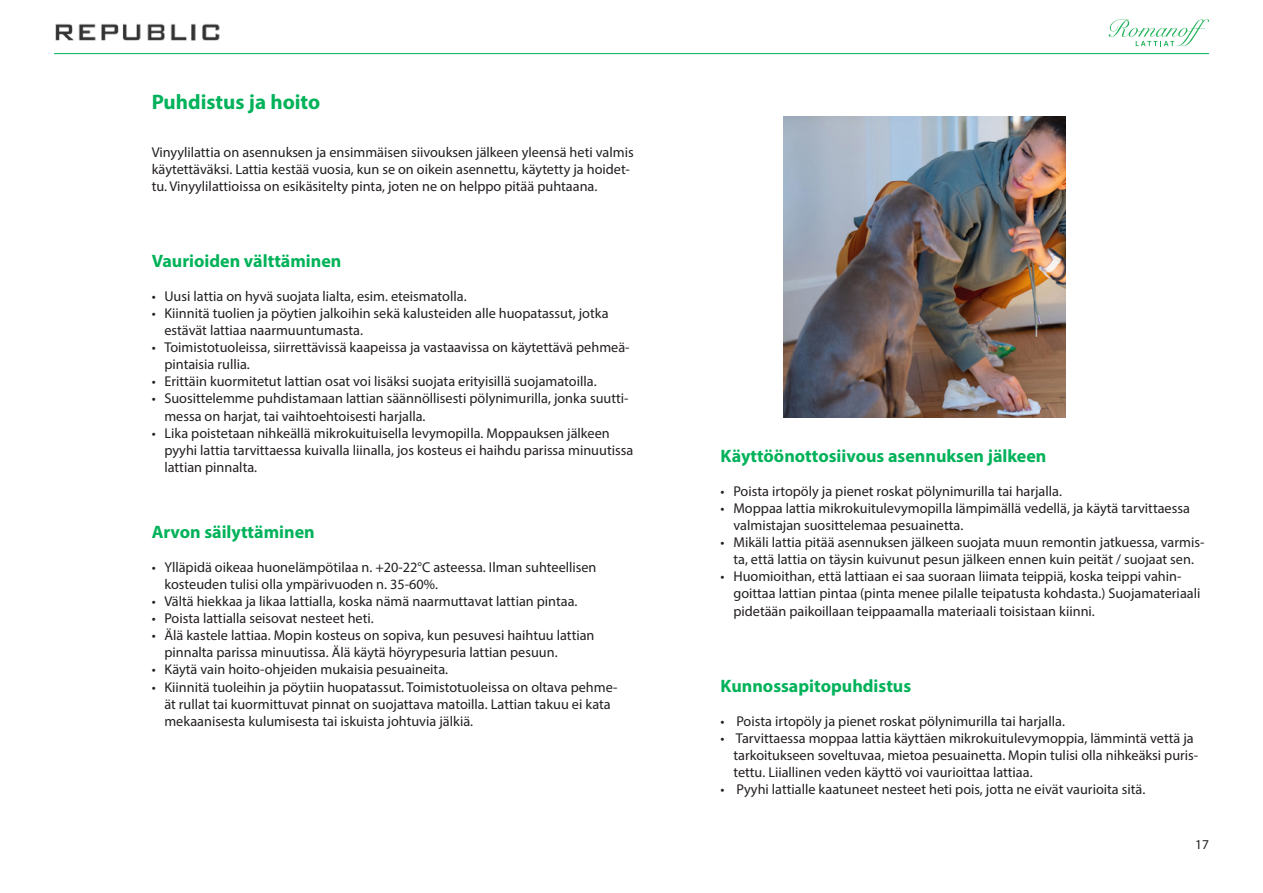
<style>
.page{position:relative;width:1263px;height:893px;background:#fff}
.page>*{position:absolute;margin:0;border:0;box-sizing:border-box;transform-origin:0 0}
.Otsikko_iso{font:700 21px "Myriad Pro";color:#00b259}
.Otsikko_medium{font:700 18px "Myriad Pro";color:#00b259}
.leipis{font:14.25px/17.1px "Myriad Pro";color:#231f20}
.t1{font:13.5px "Myriad Pro";color:#231f20}
</style>
<div class="page">
<svg style="left:1109px;top:19px;width:100px;height:27px"></svg>
<hr style="left:54px;top:53px;width:1155px;height:1px;background:#00b259">
<img style="left:55px;top:23px;width:165px;height:18px">
<img style="left:783px;top:117px;width:283px;height:301px">
<p class="Otsikko_iso" style="left:152px;top:89px;width:170px">Puhdistus ja hoito</p>
<p class="leipis" style="left:152px;top:143px;width:483px">Vinyylilattia on asennuksen ja ensimmäisen siivouksen jälkeen yleensä heti valmis käytettäväksi. Lattia kestää vuosia, kun se on oikein asennettu, käytetty ja hoidet&shy;tu. Vinyylilattioissa on esikäsitelty pinta, joten ne on helppo pitää puhtaana.</p>
<p class="Otsikko_medium" style="left:152px;top:249px;width:191px">Vaurioiden välttäminen</p>
<p class="leipis" style="left:152px;top:287px;width:316px">• Uusi lattia on hyvä suojata lialta, esim. eteismatolla.</p>
<p class="leipis" style="left:164px;top:304px;width:446px;text-indent:-13px">• Kiinnitä tuolien ja pöytien jalkoihin sekä kalusteiden alle huopatassut, jotka estävät lattiaa naarmuuntumasta.</p>
<p class="leipis" style="left:164px;top:339px;width:467px;text-indent:-13px">• Toimistotuoleissa, siirrettävissä kaapeissa ja vastaavissa on käytettävä pehmeä&shy;pintaisia rullia.</p>
<p class="leipis" style="left:152px;top:373px;width:446px">• Erittäin kuormitetut lattian osat voi lisäksi suojata erityisillä suojamatoilla.</p>
<p class="leipis" style="left:164px;top:390px;width:466px;text-indent:-13px">• Suosittelemme puhdistamaan lattian säännöllisesti pölynimurilla, jonka suutti&shy;messa on harjat, tai vaihtoehtoisesti harjalla.</p>
<p class="leipis" style="left:164px;top:424px;width:470px;text-indent:-13px">• Lika poistetaan nihkeällä mikrokuituisella levymopilla. Moppauksen jälkeen pyyhi lattia tarvittaessa kuivalla liinalla, jos kosteus ei haihdu parissa minuutissa lattian pinnalta.</p>
<p class="Otsikko_medium" style="left:152px;top:520px;width:165px">Arvon säilyttäminen</p>
<p class="leipis" style="left:164px;top:558px;width:434px;text-indent:-13px">• Ylläpidä oikeaa huonelämpötilaa n. +20-22°C asteessa. Ilman suhteellisen kosteuden tulisi olla ympärivuoden n. 35-60%.</p>
<p class="leipis" style="left:152px;top:592px;width:427px">• Vältä hiekkaa ja likaa lattialla, koska nämä naarmuttavat lattian pintaa.</p>
<p class="leipis" style="left:152px;top:610px;width:224px">• Poista lattialla seisovat nesteet heti.</p>
<p class="leipis" style="left:164px;top:627px;width:432px;text-indent:-13px">• Älä kastele lattiaa. Mopin kosteus on sopiva, kun pesuvesi haihtuu lattian pinnalta parissa minuutissa. Älä käytä höyrypesuria lattian pesuun.</p>
<p class="leipis" style="left:152px;top:661px;width:298px">• Käytä vain hoito-ohjeiden mukaisia pesuaineita.</p>
<p class="leipis" style="left:164px;top:678px;width:455px;text-indent:-13px">• Kiinnitä tuoleihin ja pöytiin huopatassut. Toimistotuoleissa on oltava pehme&shy;ät rullat tai kuormittuvat pinnat on suojattava matoilla. Lattian takuu ei kata mekaanisesta kulumisesta tai iskuista johtuvia jälkiä.</p>
<p class="Otsikko_medium" style="left:721px;top:444px;width:327px">Käyttöönottosiivous asennuksen jälkeen</p>
<p class="leipis" style="left:721px;top:482px;width:343px">• Poista irtopöly ja pienet roskat pölynimurilla tai harjalla.</p>
<p class="leipis" style="left:733px;top:499px;width:458px;text-indent:-13px">• Moppaa lattia mikrokuitulevymopilla lämpimällä vedellä, ja käytä tarvittaessa valmistajan suosittelemaa pesuainetta.</p>
<p class="leipis" style="left:721px;top:534px;width:485px;text-align:center">• Mikäli lattia pitää asennuksen jälkeen suojata muun remontin jatkuessa, varmis&shy;ta, että lattia on täysin kuivunut pesun jälkeen ennen kuin peität / suojaat sen.</p>
<p class="leipis" style="left:733px;top:568px;width:468px;text-indent:-13px">• Huomioithan, että lattiaan ei saa suoraan liimata teippiä, koska teippi vahin&shy;goittaa lattian pintaa (pinta menee pilalle teipatusta kohdasta.) Suojamateriaali pidetään paikoillaan teippaamalla materiaali toisistaan kiinni.</p>
<p class="Otsikko_medium" style="left:721px;top:674px;width:192px">Kunnossapitopuhdistus</p>
<p class="leipis" style="left:721px;top:712px;width:346px">• Poista irtopöly ja pienet roskat pölynimurilla tai harjalla.</p>
<p class="leipis" style="left:733px;top:729px;width:466px;text-indent:-13px">• Tarvittaessa moppaa lattia käyttäen mikrokuitulevymoppia, lämmintä vettä ja tarkoitukseen soveltuvaa, mietoa pesuainetta. Mopin tulisi olla nihkeäksi puris&shy;tettu. Liiallinen veden käyttö voi vaurioittaa lattiaa.</p>
<p class="leipis" style="left:721px;top:781px;width:426px">• Pyyhi lattialle kaatuneet nesteet heti pois, jotta ne eivät vaurioita sitä.</p>
<p class="t1" style="left:1195px;top:836px;width:15px">17</p>
</div>
